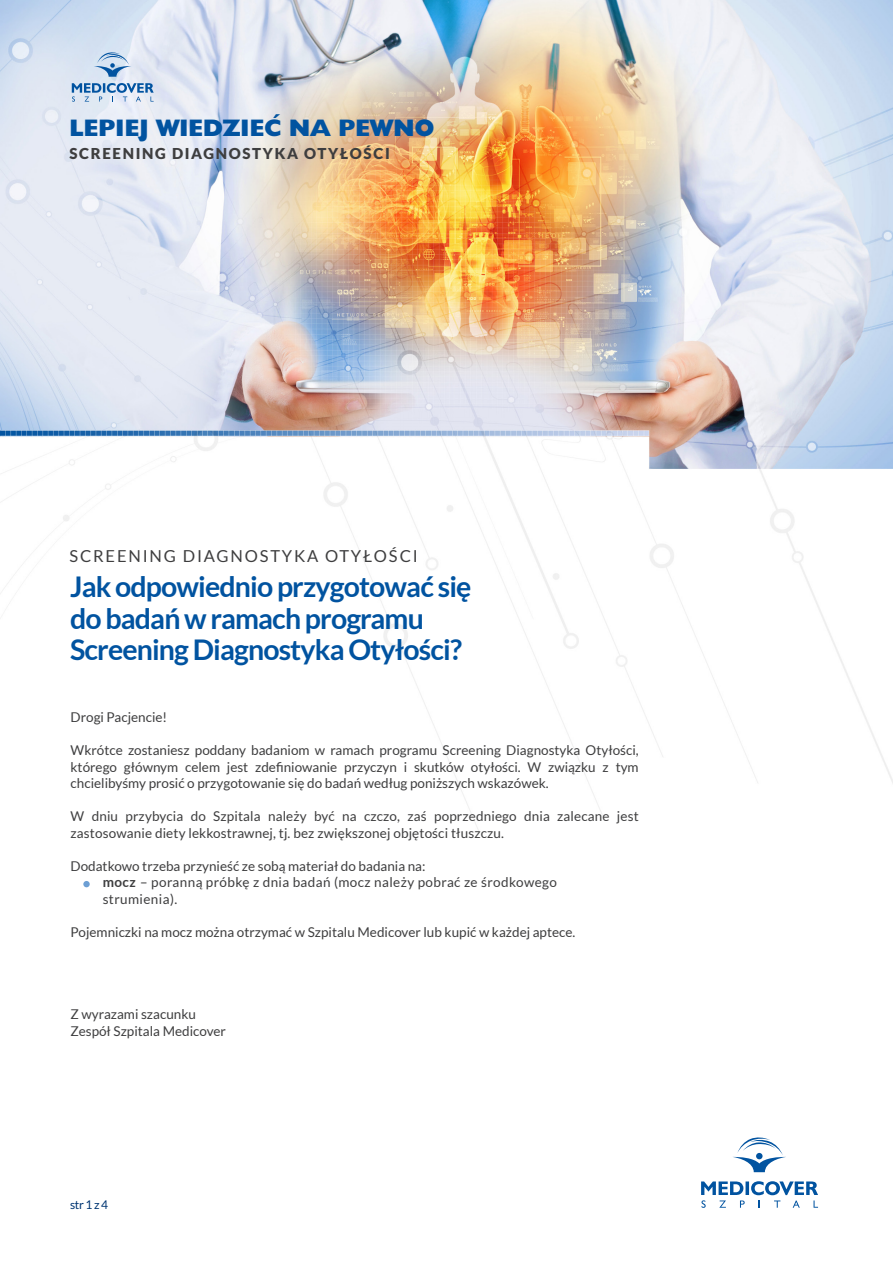
<style>
.page{position:relative;width:893px;height:1263px;background:#fff}
.page>*{position:absolute;margin:0;border:0;box-sizing:border-box;transform-origin:0 0}
.t1{font:700 28.5px/31.5px "Lato";letter-spacing:-.03em;color:#0153a0}
.t2{font:800 24px "Humanist 521 BT";letter-spacing:.01em;color:#0153a0}
.t3{font:16.5px "Lato";letter-spacing:.11em;color:#3e3e3f}
.t4{font:900 15px "Lato";letter-spacing:.11em;color:#3e3e3f}
.t5{font:13.5px/16.5px "Lato";color:#3e3e3f;text-align:justify}
.t6{font:13.5px/16.5px "Lato";letter-spacing:.03em;color:#3e3e3f}
.t7{font:12px "Lato";color:#013673}
.s1{font-weight:700}
</style>
<div class="page">
<img style="left:0;top:0;width:893px;height:1208px">
<div style="left:83px;top:881px;width:7px;height:6px;background:#6d9fd4;border-radius:50%"></div>
<svg style="left:94px;top:52px;width:37px;height:25px"></svg>
<svg style="left:72px;top:83px;width:82px;height:19px;background:#9fbcdb"></svg>
<svg style="left:732px;top:1137px;width:54px;height:35px"></svg>
<svg style="left:701px;top:1181px;width:117px;height:27px"></svg>
<p class="t2" style="left:70px;top:113px;width:366px">LEPIEJ WIEDZIEĆ NA PEWNO</p>
<p class="t4" style="left:70px;top:144px;width:322px">SCREENING DIAGNOSTYKA OTYŁOŚCI</p>
<p class="t3" style="left:70px;top:547px;width:350px">SCREENING DIAGNOSTYKA OTYŁOŚCI</p>
<p class="t1" style="left:70px;top:571px;width:403px">Jak odpowiednio przygotować się do badań w ramach programu<br>Screening Diagnostyka Otyłości?</p>
<p class="t5" style="left:71px;top:709px;width:98px">Drogi Pacjencie!</p>
<p class="t5" style="left:71px;top:742px;width:570px">Wkrótce zostaniesz poddany badaniom w ramach programu Screening Diagnostyka Otyłości, którego głównym celem jest zdefiniowanie przyczyn i skutków otyłości. W związku z tym chcielibyśmy prosić o przygotowanie się do badań według poniższych wskazówek.</p>
<p class="t5" style="left:71px;top:808px;width:570px">W dniu przybycia do Szpitala należy być na czczo, zaś poprzedniego dnia zalecane jest zastosowanie diety lekkostrawnej, tj. bez zwiększonej objętości tłuszczu.</p>
<p class="t5" style="left:71px;top:857px;width:356px">Dodatkowo trzeba przynieść ze sobą materiał do badania na:</p>
<p class="t6" style="left:103px;top:874px;width:456px"><span class="s1">mocz</span> – poranną próbkę z dnia badań (mocz należy pobrać ze środkowego strumienia).</p>
<p class="t5" style="left:71px;top:923px;width:506px">Pojemniczki na mocz można otrzymać w Szpitalu Medicover lub kupić w każdej aptece.</p>
<p class="t5" style="left:71px;top:1006px;width:127px">Z wyrazami szacunku</p>
<p class="t5" style="left:71px;top:1022px;width:157px">Zespół Szpitala Medicover</p>
<p class="t7" style="left:70px;top:1198px;width:40px">str 1 z 4</p>
</div>
